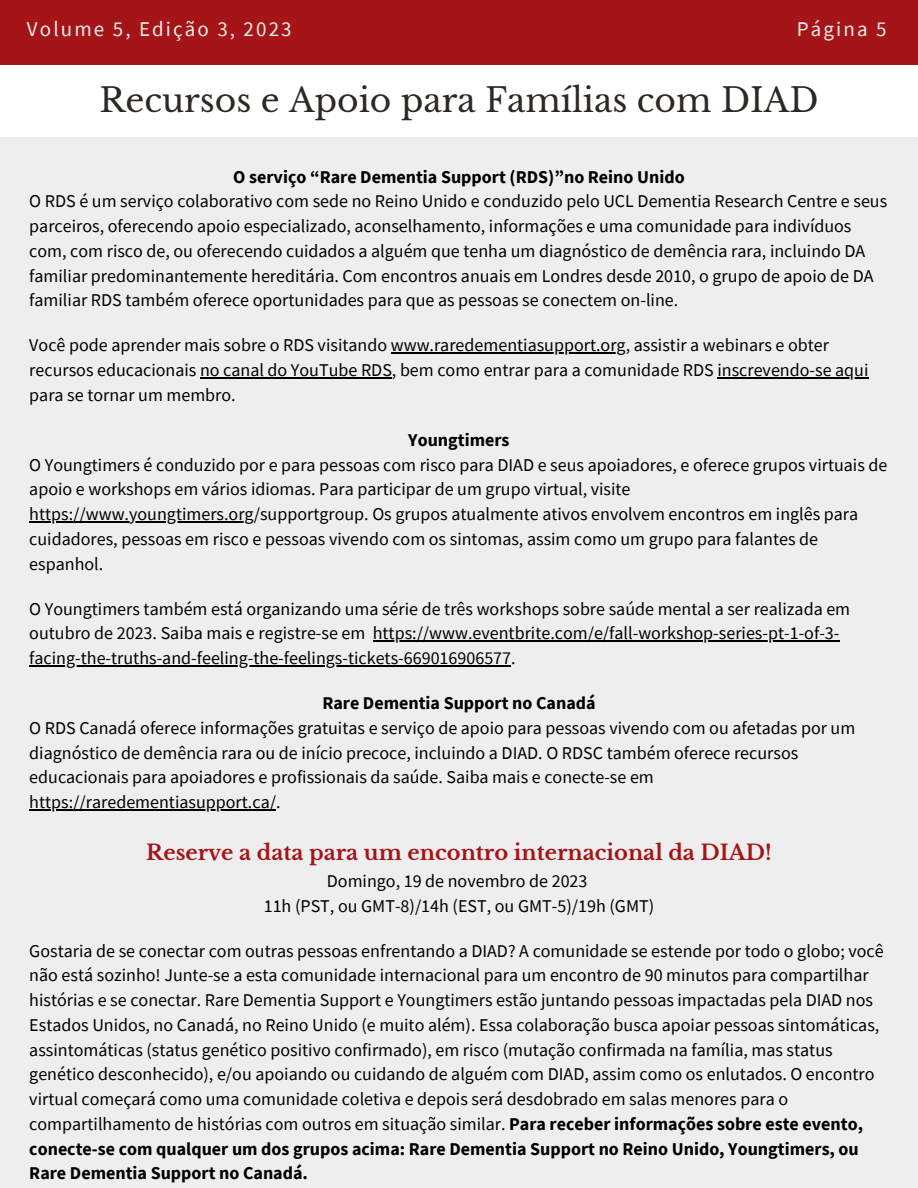
<style>
.page{position:relative;width:918px;height:1188px;background:#fff}
.page>*{position:absolute;margin:0;border:0;box-sizing:border-box;transform-origin:0 0}
.t1{font:33px "Libre Baskerville";color:#2c2824}
.t2{font:700 21px "Libre Baskerville";color:#a51417}
.t3{font:21px "Source Sans Pro";letter-spacing:.1em;color:#eee}
.t4{font:18px/24.8px "Source Sans Pro";color:#000}
.t5{font:700 18px "Source Sans Pro";color:#000}
.s1{font-weight:700}
</style>
<div class="page">
<div style="left:0;top:0;width:918px;height:64px;background:#a51417"></div>
<div style="left:0;top:138px;width:918px;height:1050px;background:#eee"></div>
<hr style="left:391px;top:352px;width:235px;height:2px;background:#000">
<hr style="left:200px;top:377px;width:192px;height:1px;background:#000">
<hr style="left:717px;top:377px;width:151px;height:1px;background:#000">
<hr style="left:29px;top:521px;width:225px;height:1px;background:#000">
<hr style="left:373px;top:640px;width:466px;height:2px;background:#000">
<hr style="left:29px;top:665px;width:482px;height:1px;background:#000">
<hr style="left:29px;top:809px;width:247px;height:1px;background:#000">
<p class="t3" style="left:27px;top:15px;width:266px">Volume 5, Edição 3, 2023</p>
<p class="t3" style="left:797px;top:15px;width:91px">Página 5</p>
<p class="t1" style="left:99px;top:80px;width:721px">Recursos e Apoio para Famílias com DIAD</p>
<p class="t5" style="left:233px;top:165px;width:453px">O serviço “Rare Dementia Support (RDS)”no Reino Unido</p>
<p class="t4" style="left:29px;top:189px;width:859px">O RDS é um serviço colaborativo com sede no Reino Unido e conduzido pelo UCL Dementia Research Centre e seus parceiros, oferecendo apoio especializado, aconselhamento, informações e uma comunidade para indivíduos com, com risco de, ou oferecendo cuidados a alguém que tenha um diagnóstico de demência rara, incluindo DA familiar predominantemente hereditária. Com encontros anuais em Londres desde 2010, o grupo de apoio de DA familiar RDS também oferece oportunidades para que as pessoas se conectem on-line.</p>
<p class="t4" style="left:29px;top:333px;width:841px">Você pode aprender mais sobre o RDS visitando www.raredementiasupport.org, assistir a webinars e obter recursos educacionais no canal do YouTube RDS, bem como entrar para a comunidade RDS inscrevendo-se aqui para se tornar um membro.</p>
<p class="t5" style="left:408px;top:428px;width:103px">Youngtimers</p>
<p class="t4" style="left:29px;top:452px;width:860px">O Youngtimers é conduzido por e para pessoas com risco para DIAD e seus apoiadores, e oferece grupos virtuais de apoio e workshops em vários idiomas. Para participar de um grupo virtual, visite https://www.youngtimers.org/supportgroup. Os grupos atualmente ativos envolvem encontros em inglês para cuidadores, pessoas em risco e pessoas vivendo com os sintomas, assim como um grupo para falantes de espanhol.</p>
<p class="t4" style="left:29px;top:596px;width:822px">O Youngtimers também está organizando uma série de três workshops sobre saúde mental a ser realizada em outubro de 2023. Saiba mais e registre-se em https://www.eventbrite.com/e/fall-workshop-series-pt-1-of-3- facing-the-truths-and-feeling-the-feelings-tickets-669016906577.</p>
<p class="t5" style="left:322px;top:691px;width:275px">Rare Dementia Support no Canadá</p>
<p class="t4" style="left:29px;top:715px;width:828px">O RDS Canadá oferece informações gratuitas e serviço de apoio para pessoas vivendo com ou afetadas por um diagnóstico de demência rara ou de início precoce, incluindo a DIAD. O RDSC também oferece recursos educacionais para apoiadores e profissionais da saúde. Saiba mais e conecte-se em https://raredementiasupport.ca/.</p>
<p class="t2" style="left:146px;top:839px;width:627px">Reserve a data para um encontro internacional da DIAD!</p>
<p class="t4" style="left:327px;top:868px;width:262px">Domingo, 19 de novembro de 2023</p>
<p class="t4" style="left:264px;top:893px;width:392px">11h (PST, ou GMT-8)/14h (EST, ou GMT-5)/19h (GMT)</p>
<p class="t4" style="left:29px;top:938px;width:856px">Gostaria de se conectar com outras pessoas enfrentando a DIAD? A comunidade se estende por todo o globo; você não está sozinho! Junte-se a esta comunidade internacional para um encontro de 90 minutos para compartilhar histórias e se conectar. Rare Dementia Support e Youngtimers estão juntando pessoas impactadas pela DIAD nos Estados Unidos, no Canadá, no Reino Unido (e muito além). Essa colaboração busca apoiar pessoas sintomáticas, assintomáticas (status genético positivo confirmado), em risco (mutação confirmada na família, mas status genético desconhecido), e/ou apoiando ou cuidando de alguém com DIAD, assim como os enlutados. O encontro virtual começará como uma comunidade coletiva e depois será desdobrado em salas menores para o compartilhamento de histórias com outros em situação similar. <span class="s1">Para receber informações sobre este evento, conecte-se com qualquer um dos grupos acima: Rare Dementia Support no Reino Unido, Youngtimers, ou Rare Dementia Support no Canadá.</span></p>
</div>
